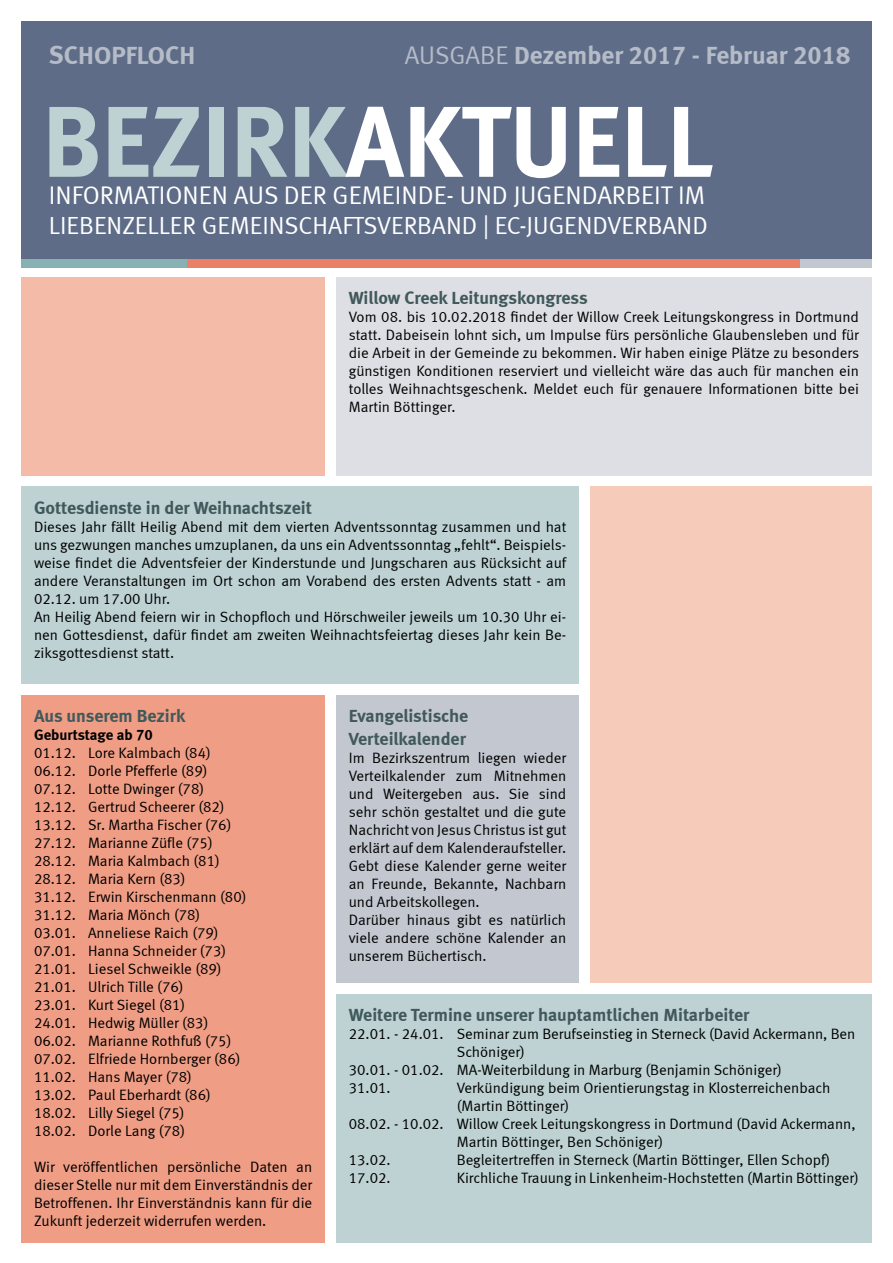
<style>
.page{position:relative;width:893px;height:1263px;background:#fff}
.page>*{position:absolute;margin:0;border:0;box-sizing:border-box;transform-origin:0 0}
.t1{font:100.5px "Meta Bold LF";color:#fff}
.t2{font:25.5px "Meta Normal LF";color:#fff}
.t3{font:25.5px "Meta Bold LF";color:#b5bcc7}
.t4{font:25.5px "Meta Normal LF";color:#b5bcc7}
.t5{font:24.75px "Meta Normal LF";color:#fff}
.t6{font:18px/23.2px "Meta Bold LF";color:#41595a}
.t7{font:15px/18px "Meta Normal LF";color:#000}
.t8{font:15px "Meta Bold LF";letter-spacing:-.005em;color:#000}
.s1{color:#bed2d3}
</style>
<div class="page">
<div style="left:21px;top:21px;width:851px;height:238px;background:#5e6c88"></div>
<div style="left:21px;top:259px;width:166px;height:9px;background:#87b1b3"></div>
<div style="left:187px;top:259px;width:613px;height:9px;background:#ea8067"></div>
<div style="left:800px;top:259px;width:71px;height:9px;background:#c2c7d0"></div>
<div style="left:21px;top:487px;width:558px;height:197px;background:#bed2d3"></div>
<div style="left:336px;top:695px;width:243px;height:288px;background:#c2c7d0"></div>
<div style="left:21px;top:695px;width:304px;height:548px;background:#ef9d85"></div>
<div style="left:336px;top:994px;width:536px;height:248px;background:#bed2d3"></div>
<div style="left:590px;top:487px;width:282px;height:496px;background:#f7cbba"></div>
<div style="left:21px;top:277px;width:304px;height:199px;background:#f4bba8"></div>
<div style="left:336px;top:277px;width:536px;height:199px;background:#dddfe4"></div>
<h2 class="t3" style="left:49px;top:40px;width:148px">Schopfloch</h2>
<h2 class="t4" style="left:405px;top:40px;width:30px">Ausgabe</h2>
<h2 class="t3" style="left:514px;top:40px;width:338px">Dezember 2017 - Februar 2018</h2>
<h1 class="t1" style="left:43px;top:82px;width:672px"><span class="s1">Bezirk</span>Aktuell</h1>
<h2 class="t2" style="left:49px;top:180px;width:427px">INFORMATIONEN AUS DER GEMEINDE- und</h2>
<h2 class="t2" style="left:514px;top:180px;width:23px">Jugend</h2>
<h2 class="t2" style="left:597px;top:180px;width:94px">ARBEIT im</h2>
<h3 class="t5" style="left:49px;top:211px;width:660px">LIEBENZELLER GEMEINSCHAFTSVERBAND | EC-JUGENDVERBAND</h3>
<p class="t6" style="left:349px;top:286px;width:240px">Willow Creek Leitungskongress</p>
<p class="t7" style="left:349px;top:308px;width:512px;text-align:justify">Vom 08. bis 10.02.2018 findet der Willow Creek Leitungskongress in Dortmund statt. Dabeisein lohnt sich, um Impulse fürs persönliche Glaubensleben und für die Arbeit in der Gemeinde zu bekommen. Wir haben einige Plätze zu besonders günstigen Konditionen reserviert und vielleicht wäre das auch für manchen ein tolles Weihnachtsgeschenk. Meldet euch für genauere Informationen bitte bei Martin Böttinger.</p>
<p class="t6" style="left:34px;top:495px;width:279px">Gottesdienste in der Weihnachtszeit</p>
<p class="t7" style="left:34px;top:517px;width:534px">Dieses Jahr fällt Heilig Abend mit dem vierten Adventssonntag zusammen und hat uns gezwungen manches umzuplanen, da uns ein Adventssonntag „fehlt“. Beispiels&shy;weise findet die Adventsfeier der Kinderstunde und Jungscharen aus Rücksicht auf andere Veranstaltungen im Ort schon am Vorabend des ersten Advents statt - am 02.12. um 17.00 Uhr.<br>An Heilig Abend feiern wir in Schopfloch und Hörschweiler jeweils um 10.30 Uhr ei&shy;nen Gottesdienst, dafür findet am zweiten Weihnachtsfeiertag dieses Jahr kein Be&shy;ziksgottesdienst statt.</p>
<p class="t6" style="left:34px;top:704px;width:153px">Aus unserem Bezirk</p>
<p class="t8" style="left:34px;top:726px;width:120px">Geburtstage ab 70</p>
<p class="t7" style="left:34px;top:744px;width:214px">01.12. Lore Kalmbach (84)<br>06.12. Dorle Pfefferle (89)<br>07.12. Lotte Dwinger (78)<br>12.12. Gertrud Scheerer (82)<br>13.12. Sr. Martha Fischer (76)<br>27.12. Marianne Züfle (75)<br>28.12. Maria Kalmbach (81)<br>28.12. Maria Kern (83)<br>31.12. Erwin Kirschenmann (80)<br>31.12. Maria Mönch (78)<br>03.01. Anneliese Raich (79)<br>07.01. Hanna Schneider (73)<br>21.01. Liesel Schweikle (89)<br>21.01. Ulrich Tille (76)<br>23.01. Kurt Siegel (81)<br>24.01. Hedwig Müller (83)<br>06.02. Marianne Rothfuß (75)<br>07.02. Elfriede Hornberger (86)<br>11.02. Hans Mayer (78)<br>13.02. Paul Eberhardt (86)<br>18.02. Lilly Siegel (75)<br>18.02. Dorle Lang (78)</p>
<p class="t7" style="left:34px;top:1158px;width:280px;text-align:justify">Wir veröffentlichen persönliche Daten an dieser Stelle nur mit dem Einverständnis der Betroffenen. Ihr Einverständnis kann für die Zukunft jederzeit widerrufen werden.</p>
<p class="t6" style="left:349px;top:704px;width:121px">Evangelistische<br>Verteilkalender</p>
<p class="t7" style="left:349px;top:749px;width:219px">Im Bezirkszentrum liegen wieder<br>Verteilkalender zum Mitnehmen und Weitergeben aus. Sie sind sehr schön gestaltet und die gute<br>Nachricht von Jesus Christus ist gut erklärt auf dem Kalenderaufsteller.<br>Gebt diese Kalender gerne weiter an Freunde, Bekannte, Nachbarn und Arbeitskollegen.<br>Darüber hinaus gibt es natürlich viele andere schöne Kalender an unserem Büchertisch.</p>
<p class="t6" style="left:349px;top:1003px;width:402px">Weitere Termine unserer hauptamtlichen Mitarbeiter</p>
<p class="t7" style="left:349px;top:1025px;width:508px">22.01. - 24.01. Seminar zum Berufseinstieg in Sterneck (David Ackermann, Ben</p>
<p class="t7" style="left:457px;top:1043px;width:70px">Schöniger)</p>
<p class="t7" style="left:349px;top:1061px;width:434px">30.01. - 01.02. MA-Weiterbildung in Marburg (Benjamin Schöniger)</p>
<p class="t7" style="left:349px;top:1079px;width:43px">31.01.</p>
<p class="t7" style="left:457px;top:1079px;width:375px">Verkündigung beim Orientierungstag in Klosterreichenbach</p>
<p class="t7" style="left:457px;top:1097px;width:114px">(Martin Böttinger)</p>
<p class="t7" style="left:349px;top:1115px;width:508px">08.02. - 10.02. Willow Creek Leitungskongress in Dortmund (David Ackermann,</p>
<p class="t7" style="left:457px;top:1133px;width:208px">Martin Böttinger, Ben Schöniger)</p>
<p class="t7" style="left:349px;top:1151px;width:43px">13.02.</p>
<p class="t7" style="left:457px;top:1151px;width:375px">Begleitertreffen in Sterneck (Martin Böttinger, Ellen Schopf)</p>
<p class="t7" style="left:349px;top:1169px;width:43px">17.02.</p>
<p class="t7" style="left:457px;top:1169px;width:404px">Kirchliche Trauung in Linkenheim-Hochstetten (Martin Böttinger)</p>
</div>
